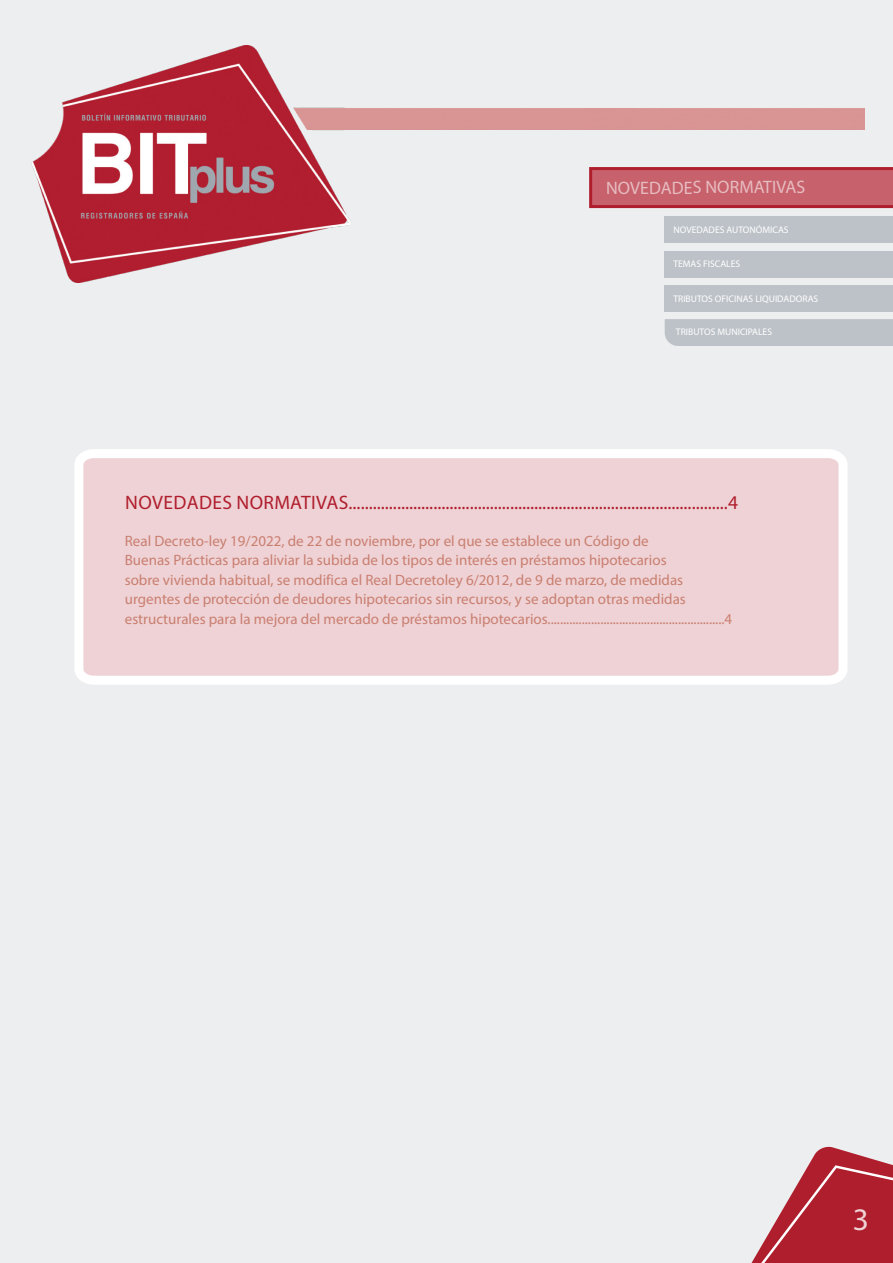
<style>
.page{position:relative;width:893px;height:1263px;background:#eceeef}
.page>*{position:absolute;margin:0;border:0;box-sizing:border-box;transform-origin:0 0}
.t1{font:31.5px "Myriad Pro";color:#efd2d5}
.Contenido_-_Titulo_0{font:19.5px "Myriad Pro";letter-spacing:.02em;color:#af1e2d}
.t2{font:18px "Myriad Pro";letter-spacing:-.01em;color:#e7bcc0}
.t3{font:15px/19.5px "Myriad Pro";color:#c97f70}
.t4{font:9.6px "Myriad Pro";color:#fff}
</style>
<div class="page">
<img style="left:31px;top:45px;width:834px;height:237px">
<svg style="left:74px;top:449px;width:773px;height:236px;background:#f0d6d9"></svg>
<div style="left:665px;top:319px;width:228px;height:27px;background:#bdc2c8"></div>
<svg style="left:589px;top:167px;width:304px;height:41px;background:#c35662"></svg>
<div style="left:665px;top:251px;width:228px;height:27px;background:#bdc2c8"></div>
<div style="left:665px;top:285px;width:228px;height:27px;background:#bdc2c8"></div>
<svg style="left:751px;top:1146px;width:142px;height:117px"></svg>
<div style="left:665px;top:216px;width:228px;height:27px;background:#bdc2c8"></div>
<p class="t2" style="left:606px;top:176px;width:201px">NOVEDADES NORMATIVAS</p>
<p class="t4" style="left:678px;top:222px;width:98px">TRIBUTOS MUNICIPALES</p>
<p class="t4" style="left:673px;top:224px;width:117px">NOVEDADES AUTONÓMICAS</p>
<p class="t4" style="left:678px;top:256px;width:98px">TRIBUTOS MUNICIPALES</p>
<p class="t4" style="left:673px;top:258px;width:68px">TEMAS FISCALES</p>
<p class="t4" style="left:673px;top:292px;width:146px">TRIBUTOS OFICINAS LIQUIDADORAS</p>
<p class="t4" style="left:678px;top:290px;width:98px">TRIBUTOS MUNICIPALES</p>
<p class="t4" style="left:676px;top:325px;width:98px">TRIBUTOS MUNICIPALES</p>
<p class="Contenido_-_Titulo_0" style="left:125px;top:490px;width:614px">NOVEDADES NORMATIVAS..............................................................................................4</p>
<p class="t3" style="left:125px;top:531px;width:609px">Real Decreto-ley 19/2022, de 22 de noviembre, por el que se establece un Código de<br>Buenas Prácticas para aliviar la subida de los tipos de interés en préstamos hipotecarios<br>sobre vivienda habitual, se modifica el Real Decretoley 6/2012, de 9 de marzo, de medidas urgentes de protección de deudores hipotecarios sin recursos, y se adoptan otras medidas estructurales para la mejora del mercado de préstamos hipotecarios.........................................................4</p>
<p class="t1" style="left:853px;top:1200px;width:18px">3</p>
</div>
